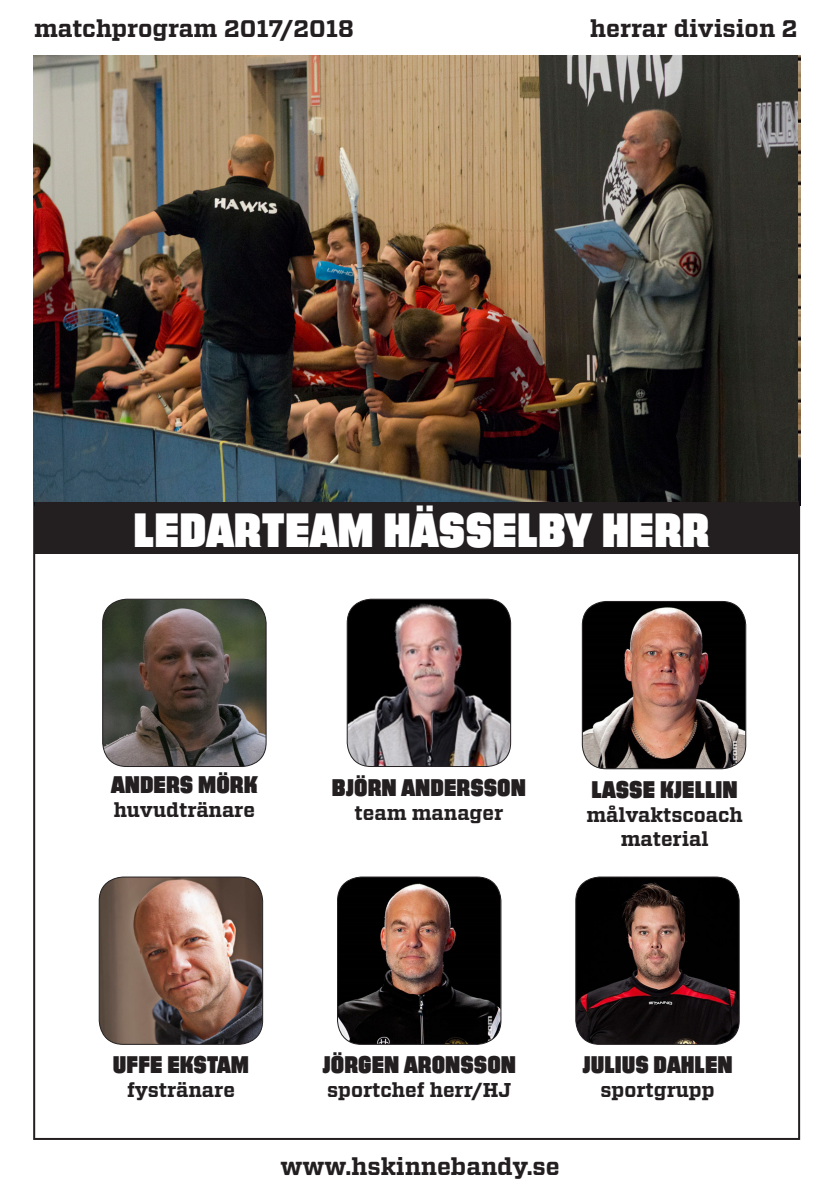
<style>
.page{position:relative;width:840px;height:1191px;background:#fff}
.page>*{position:absolute;margin:0;border:0;box-sizing:border-box;transform-origin:0 0}
.t1{font:48px "Filmotype Gem";color:#fff}
.t2{font:24px "Filmotype Gem";color:#231f20}
.t3{font:700 24px "Vitesse";color:#231f20}
.t4{font:700 20px/24px "Vitesse";color:#231f20;text-align:center}
</style>
<div class="page">
<div style="left:35px;top:501px;width:763px;height:52px;background:#231f20"></div>
<img style="left:583px;top:601px;width:162px;height:167px">
<div style="left:581px;top:601px;width:164px;height:168px;border:1px solid #231f20;border-radius:24px"></div>
<img style="left:347px;top:599px;width:163px;height:167px">
<div style="left:347px;top:599px;width:163px;height:167px;border:1px solid #231f20;border-radius:24px"></div>
<img style="left:103px;top:599px;width:163px;height:167px">
<div style="left:102px;top:599px;width:164px;height:167px;border:1px solid #231f20;border-radius:24px"></div>
<img style="left:99px;top:877px;width:163px;height:167px">
<div style="left:99px;top:876px;width:164px;height:168px;border:1px solid #231f20;border-radius:24px"></div>
<img style="left:337px;top:877px;width:163px;height:167px">
<div style="left:337px;top:876px;width:164px;height:168px;border:1px solid #231f20;border-radius:24px"></div>
<img style="left:575px;top:877px;width:163px;height:167px">
<div style="left:575px;top:876px;width:164px;height:168px;border:1px solid #231f20;border-radius:24px"></div>
<img style="left:33px;top:56px;width:764px;height:445px">
<p class="t3" style="left:34px;top:12px;width:321px">matchprogram 2017/2018</p>
<p class="t3" style="left:590px;top:12px;width:209px">herrar division 2</p>
<h1 class="t1" style="left:133px;top:502px;width:577px">LEDARTEAM HÄSSELBY HERR</h1>
<p class="t2" style="left:111px;top:770px;width:148px">ANDERS MÖRK</p>
<p class="t4" style="left:114px;top:798px;width:143px">huvudtränare</p>
<p class="t2" style="left:332px;top:773px;width:195px">BJÖRN ANDERSSON</p>
<p class="t4" style="left:354px;top:801px;width:150px">team manager</p>
<p class="t2" style="left:591px;top:775px;width:147px">LASSE KJELLIN</p>
<p class="t4" style="left:586px;top:803px;width:158px">målvaktscoach material</p>
<p class="t2" style="left:113px;top:1051px;width:137px">UFFE EKSTAM</p>
<p class="t4" style="left:127px;top:1078px;width:109px">fystränare</p>
<p class="t2" style="left:322px;top:1051px;width:195px">JÖRGEN ARONSSON</p>
<p class="t4" style="left:327px;top:1078px;width:186px">sportchef herr/HJ</p>
<p class="t3" style="left:280px;top:1151px;width:280px">www.hskinnebandy.se</p>
<p class="t2" style="left:582px;top:1051px;width:152px">JULIUS DAHLEN</p>
<p class="t4" style="left:600px;top:1078px;width:116px">sportgrupp</p>
</div>
